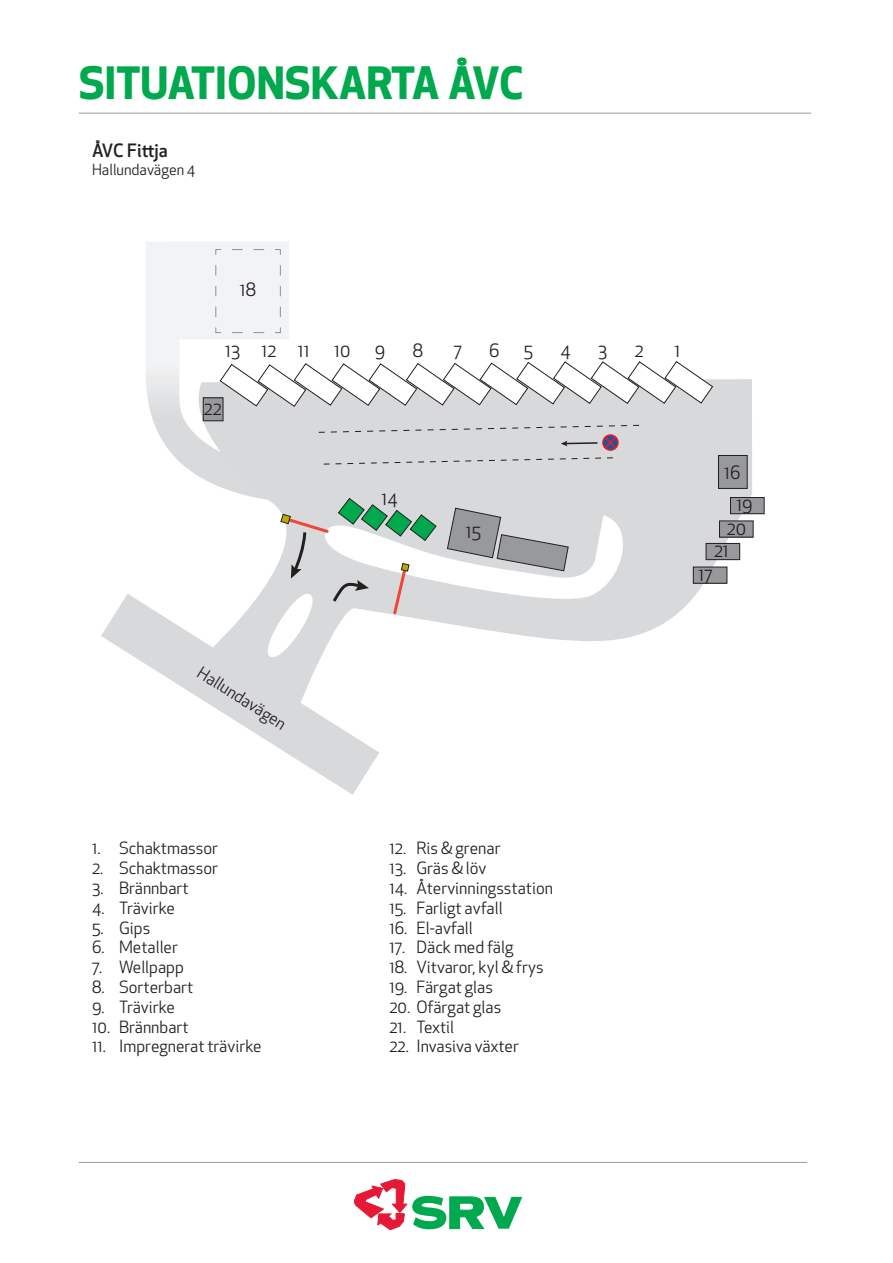
<style>
.page{position:relative;width:893px;height:1263px;background:#fff}
.page>*{position:absolute;margin:0;border:0;box-sizing:border-box;transform-origin:0 0}
.t1{font:700 43.5px "Apex New";color:#00a94e}
.t2{font:18px "Apex New";color:#231f20}
.t3{font:500 18px "Apex New";color:#231f20}
.t4{font:16.5px "Apex New";color:#231f20}
.t5{font:15px "Apex New";color:#231f20}
</style>
<div class="page">
<svg style="left:354px;top:1179px;width:168px;height:51px"></svg>
<hr style="left:79px;top:1162px;width:728px;height:1px;background:#97999c">
<hr style="left:79px;top:113px;width:732px;height:1px;background:#97999c">
<svg style="left:146px;top:242px;width:143px;height:219px"></svg>
<svg style="left:192px;top:379px;width:560px;height:256px;fill:#d8d9db"></svg>
<svg style="left:256px;top:498px;width:381px;height:143px"></svg>
<svg style="left:101px;top:594px;width:278px;height:201px"></svg>
<svg style="left:179px;top:339px;width:534px;height:133px"></svg>
<div style="left:718px;top:455px;width:29px;height:33px;background:#97999c"></div>
<div style="left:718px;top:455px;width:29px;height:34px;border:1px solid #231f20"></div>
<div style="left:215px;top:249px;width:66px;height:84px;background:#f2f3f4"></div>
<div style="left:203px;top:398px;width:20px;height:23px;background:#97999c"></div>
<div style="left:203px;top:398px;width:20px;height:23px;border:1px solid #231f20"></div>
<div style="left:693px;top:567px;width:34px;height:16px;background:#97999c"></div>
<div style="left:693px;top:567px;width:34px;height:16px;border:1px solid #231f20"></div>
<div style="left:706px;top:543px;width:34px;height:17px;background:#97999c"></div>
<div style="left:706px;top:543px;width:34px;height:17px;border:1px solid #231f20"></div>
<div style="left:719px;top:521px;width:34px;height:16px;background:#97999c"></div>
<div style="left:730px;top:497px;width:34px;height:17px;background:#97999c"></div>
<div style="left:730px;top:497px;width:34px;height:17px;border:1px solid #231f20"></div>
<h1 class="t1" style="left:79px;top:51px;width:446px">SITUATIONSKARTA ÅVC</h1>
<p class="t3" style="left:92px;top:139px;width:77px">ÅVC Fittja</p>
<p class="t5" style="left:92px;top:160px;width:105px">Hallundavägen 4</p>
<p class="t2" style="left:240px;top:278px;width:18px">18</p>
<p class="t2" style="left:225px;top:339px;width:86px">13 12 11</p>
<p class="t2" style="left:334px;top:339px;width:18px">10</p>
<p class="t2" style="left:375px;top:339px;width:12px">9</p>
<p class="t2" style="left:413px;top:339px;width:12px">8</p>
<p class="t2" style="left:454px;top:339px;width:9px">7</p>
<p class="t2" style="left:489px;top:339px;width:12px">6</p>
<p class="t2" style="left:524px;top:339px;width:10px">5</p>
<p class="t2" style="left:560px;top:339px;width:12px">4</p>
<p class="t2" style="left:598px;top:339px;width:11px">3</p>
<p class="t2" style="left:635px;top:339px;width:10px">2</p>
<p class="t2" style="left:674px;top:339px;width:7px">1</p>
<p class="t2" style="left:204px;top:397px;width:19px">22</p>
<p class="t2" style="left:382px;top:487px;width:18px">14</p>
<p class="t2" style="left:466px;top:520px;width:16px">15</p>
<p class="t2" style="left:724px;top:461px;width:18px">16</p>
<p class="t2" style="left:736px;top:493px;width:18px">19</p>
<p class="t2" style="left:727px;top:517px;width:21px">20</p>
<p class="t2" style="left:714px;top:539px;width:16px">21</p>
<p class="t2" style="left:698px;top:563px;width:15px">17</p>
<p class="t4" style="left:205px;top:662px;width:103px;rotate:32deg">Hallundavägen</p>
<p class="t4" style="left:92px;top:838px;width:128px">1. Schaktmassor</p>
<p class="t4" style="left:92px;top:858px;width:128px">2. Schaktmassor</p>
<p class="t4" style="left:92px;top:877px;width:98px">3. Brännbart</p>
<p class="t4" style="left:92px;top:897px;width:84px">4. Trävirke</p>
<p class="t4" style="left:92px;top:917px;width:60px">5. Gips</p>
<p class="t4" style="left:92px;top:937px;width:87px">6. Metaller</p>
<p class="t4" style="left:92px;top:957px;width:93px">7. Wellpapp</p>
<p class="t4" style="left:92px;top:976px;width:103px">8. Sorterbart</p>
<p class="t4" style="left:92px;top:996px;width:84px">9. Trävirke</p>
<p class="t4" style="left:92px;top:1016px;width:98px">10. Brännbart</p>
<p class="t4" style="left:92px;top:1036px;width:171px">11. Impregnerat trävirke</p>
<p class="t4" style="left:389px;top:838px;width:113px">12. Ris &amp; grenar</p>
<p class="t4" style="left:389px;top:858px;width:99px">13. Gräs &amp; löv</p>
<p class="t4" style="left:389px;top:877px;width:165px">14. Återvinningsstation</p>
<p class="t4" style="left:389px;top:897px;width:115px">15. Farligt avfall</p>
<p class="t4" style="left:389px;top:917px;width:85px">16. El-avfall</p>
<p class="t4" style="left:389px;top:937px;width:126px">17. Däck med fälg</p>
<p class="t4" style="left:389px;top:957px;width:156px">18. Vitvaror, kyl &amp; frys</p>
<p class="t4" style="left:389px;top:976px;width:105px">19. Färgat glas</p>
<p class="t4" style="left:389px;top:996px;width:113px">20. Ofärgat glas</p>
<p class="t4" style="left:389px;top:1016px;width:66px">21. Textil</p>
<p class="t4" style="left:389px;top:1036px;width:131px">22. Invasiva växter</p>
</div>
